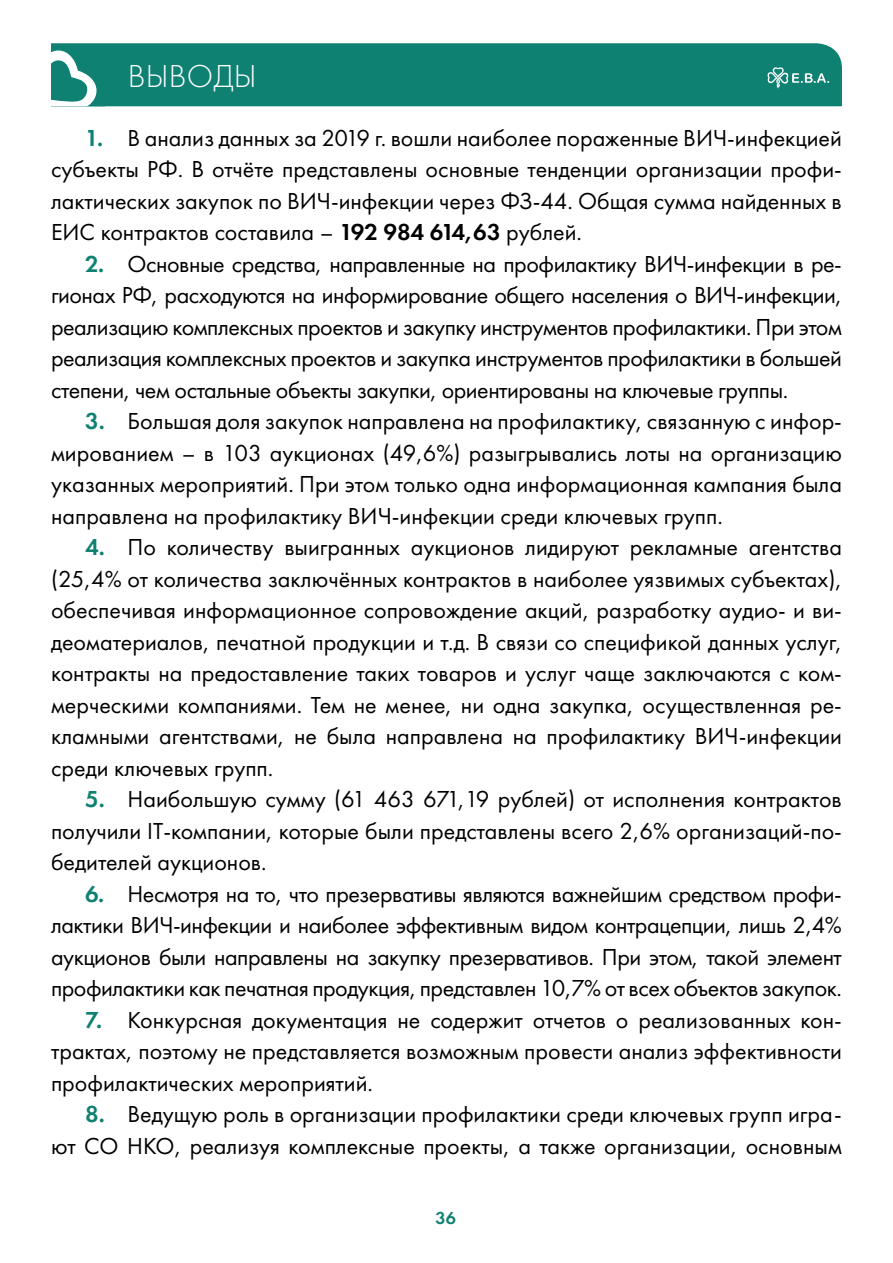
<style>
.page{position:relative;width:893px;height:1263px;background:#fff}
.page>*{position:absolute;margin:0;border:0;box-sizing:border-box;transform-origin:0 0}
.t1{font:300 33px "Futura PT";letter-spacing:.01em;color:#fff}
.t2{font:24px/31.5px "Futura PT";color:#000;text-align:justify}
.t3{font:600 18px "Futura PT";color:#0e8172}
.s1{font-weight:600;color:#0e8172}
.s2{font-weight:600}
</style>
<div class="page">
<div style="left:51px;top:43px;width:791px;height:63px;background:#0e8172"></div>
<svg style="left:51px;top:50px;width:54px;height:56px"></svg>
<svg style="left:767px;top:67px;width:62px;height:22px"></svg>
<h1 class="t1" style="left:128px;top:58px;width:130px">ВЫВОДЫ</h1>
<p class="t2" style="left:51px;top:122px;width:792px;text-indent:34px"><span class="s1">1.</span> В анализ данных за 2019 г. вошли наиболее пораженные ВИЧ-инфекцией субъекты РФ. В отчёте представлены основные тенденции организации профи&shy;лактических закупок по ВИЧ-инфекции через ФЗ-44. Общая сумма найденных в ЕИС контрактов составила – <span class="s2">192 984 614,63</span> рублей.</p>
<p class="t2" style="left:51px;top:248px;width:792px;text-indent:34px"><span class="s1">2.</span> Основные средства, направленные на профилактику ВИЧ-инфекции в ре&shy;гионах РФ, расходуются на информирование общего населения о ВИЧ-инфекции, реализацию комплексных проектов и закупку инструментов профилактики. При этом реализация комплексных проектов и закупка инструментов профилактики в большей степени, чем остальные объекты закупки, ориентированы на ключевые группы.</p>
<p class="t2" style="left:51px;top:405px;width:792px;text-indent:34px"><span class="s1">3.</span> Большая доля закупок направлена на профилактику, связанную с инфор&shy;мированием – в 103 аукционах (49,6%) разыгрывались лоты на организацию указанных мероприятий. При этом только одна информационная кампания была направлена на профилактику ВИЧ-инфекции среди ключевых групп.</p>
<p class="t2" style="left:51px;top:531px;width:792px;text-indent:34px"><span class="s1">4.</span> По количеству выигранных аукционов лидируют рекламные агентства (25,4% от количества заключённых контрактов в наиболее уязвимых субъектах), обеспечивая информационное сопровождение акций, разработку аудио- и ви&shy;деоматериалов, печатной продукции и т.д. В связи со спецификой данных услуг, контракты на предоставление таких товаров и услуг чаще заключаются с ком&shy;мерческими компаниями. Тем не менее, ни одна закупка, осуществленная ре&shy;кламными агентствами, не была направлена на профилактику ВИЧ-инфекции среди ключевых групп.</p>
<p class="t2" style="left:51px;top:783px;width:792px;text-indent:34px"><span class="s1">5.</span> Наибольшую сумму (61 463 671,19 рублей) от исполнения контрактов получили IT-компании, которые были представлены всего 2,6% организаций-по&shy;бедителей аукционов.</p>
<p class="t2" style="left:51px;top:878px;width:792px;text-indent:34px"><span class="s1">6.</span> Несмотря на то, что презервативы являются важнейшим средством профи&shy;лактики ВИЧ-инфекции и наиболее эффективным видом контрацепции, лишь 2,4% аукционов были направлены на закупку презервативов. При этом, такой элемент профилактики как печатная продукция, представлен 10,7% от всех объектов закупок.</p>
<p class="t2" style="left:51px;top:1004px;width:792px;text-indent:34px"><span class="s1">7.</span> Конкурсная документация не содержит отчетов о реализованных кон&shy;трактах, поэтому не представляется возможным провести анализ эффективности профилактических мероприятий.</p>
<p class="t2" style="left:51px;top:1098px;width:792px;text-align:right"><span class="s1">8.</span> Ведущую роль в организации профилактики среди ключевых групп игра-<br>ют СО НКО, реализуя комплексные проекты, а также организации, основным</p>
<p class="t3" style="left:435px;top:1207px;width:22px">36</p>
</div>
